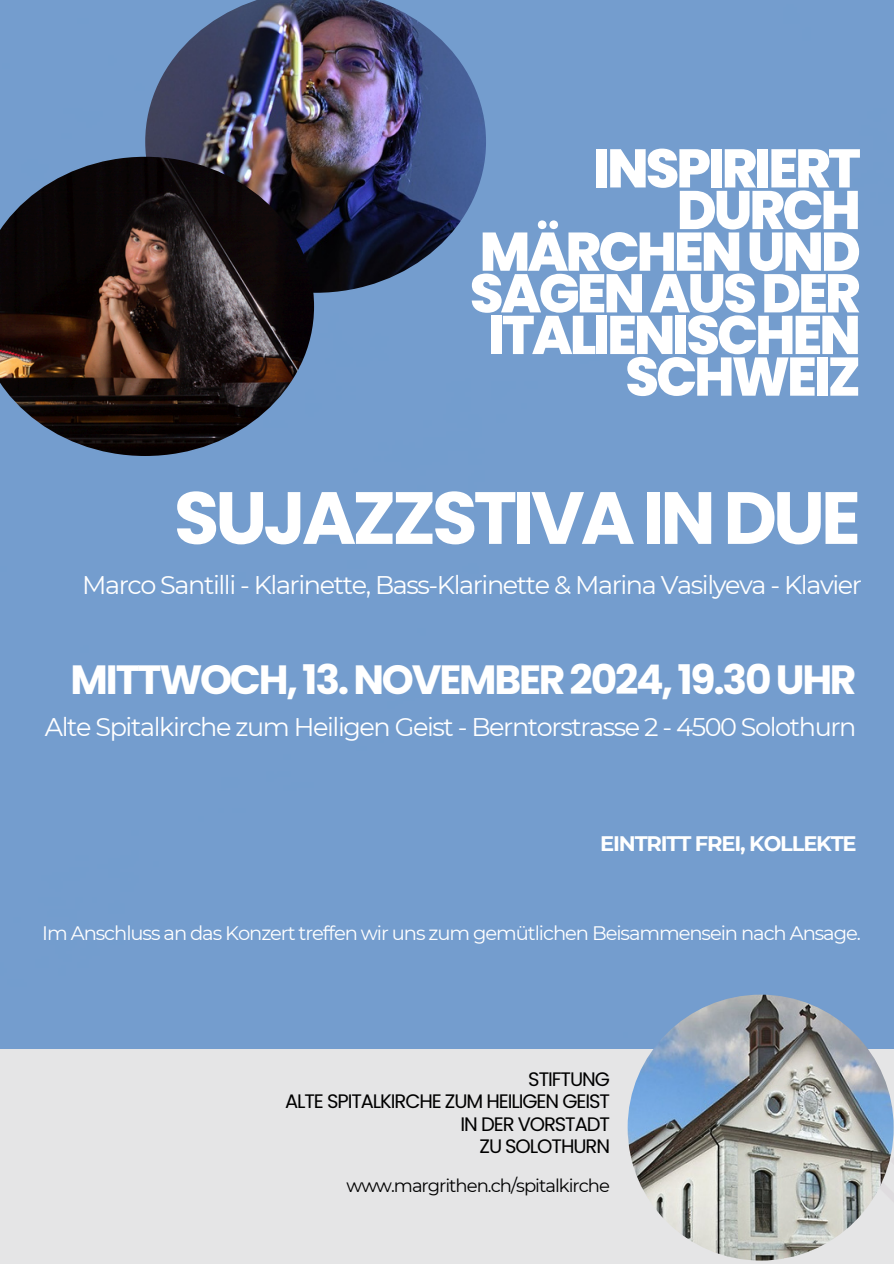
<style>
.page{position:relative;width:894px;height:1264px;background:#fff}
.page>*{position:absolute;margin:0;border:0;box-sizing:border-box;transform-origin:0 0}
.t1{font:700 73.8px "Poppins";letter-spacing:-.055em;color:#fff}
.t2{font:800 54.3px/41.7px "Poppins";letter-spacing:-.055em;color:#fff;text-align:right}
.t3{font:700 40.8px "Poppins";letter-spacing:-.055em;color:#fff}
.t4{font:25.5px "Montserrat";letter-spacing:-.055em;color:#fff}
.t5{font:700 21px "Montserrat";letter-spacing:-.055em;color:#fff}
.t6{font:19.5px "Montserrat";letter-spacing:-.055em;color:#fff}
.t7{font:19.5px/22.5px "Poppins";letter-spacing:-.055em;color:#000;text-align:right}
.t8{font:18px "Montserrat";letter-spacing:-.055em;color:#000}
</style>
<div class="page">
<div style="left:0;top:0;width:893px;height:1048px;background:#749dce"></div>
<div style="left:0;top:1048px;width:893px;height:215px;background:#e5e5e6"></div>
<img style="left:815px;top:1139px;width:78px;height:110px">
<img style="left:627px;top:994px;width:266px;height:266px;border-radius:50%">
<img style="left:145px;top:0;width:341px;height:293px">
<img style="left:0;top:157px;width:314px;height:299px">
<h2 class="t2" style="left:469px;top:148px;width:392px">INSPIRIERT<br>DURCH<br>MÄRCHENUND<br>SAGENAUSDER<br>ITALIENISCHEN<br>SCHWEIZ</h2>
<h5 class="t1" style="left:174px;top:466px;width:688px">SUJAZZSTIVA IN DUE</h5>
<h3 class="t4" style="left:82px;top:569px;width:781px">Marco Santilli - Klarinette, Bass-Klarinette &amp; Marina Vasilyeva - Klavier</h3>
<p class="t3" style="left:71px;top:651px;width:787px">MITTWOCH, 13. NOVEMBER 2024, 19.30 UHR</p>
<p class="t4" style="left:45px;top:711px;width:813px">Alte Spitalkirche zum Heiligen Geist - Berntorstrasse 2 - 4500 Solothurn</p>
<h1 class="t5" style="left:600px;top:830px;width:258px">EINTRITT FREI, KOLLEKTE</h1>
<h4 class="t6" style="left:42px;top:921px;width:819px">Im Anschluss an das Konzert treffen wir uns zum gemütlichen Beisammensein nach Ansage.</h4>
<p class="t7" style="left:285px;top:1067px;width:326px">STIFTUNG<br>ALTE SPITALKIRCHE ZUM HEILIGEN GEIST<br>IN DER VORSTADT<br>ZU SOLOTHURN</p>
<h4 class="t8" style="left:346px;top:1174px;width:265px">www.margrithen.ch/spitalkirche</h4>
</div>
